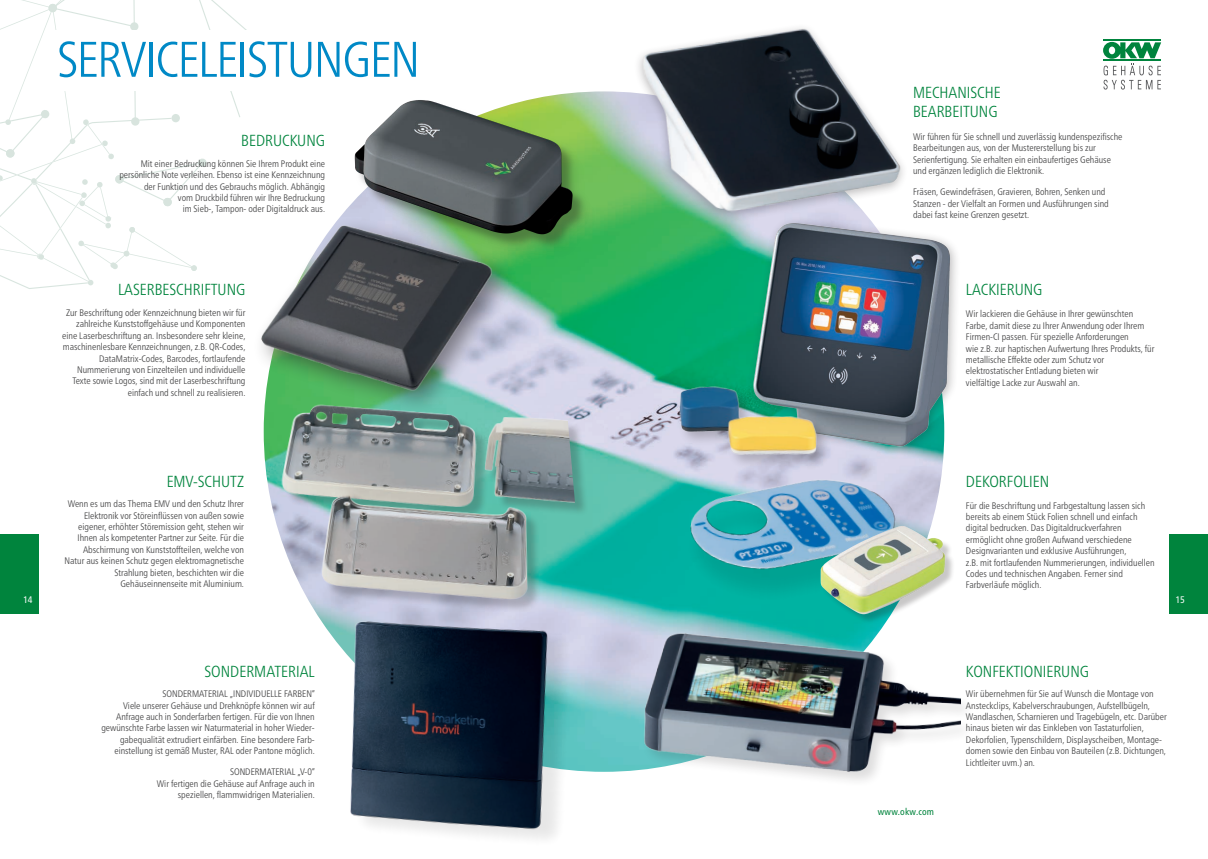
<style>
.page{position:relative;width:1208px;height:859px;background:#fff}
.page>*{position:absolute;margin:0;border:0;box-sizing:border-box;transform-origin:0 0}
.t1{font:300 condensed 50px "Frutiger Neue LTCYR";letter-spacing:-.025em;color:#0089c6}
.t2{font:300 condensed 16px/19.2px "Frutiger Neue LTCYR";color:#00843d}
.t3{font:300 condensed 9.5px/11.4px "Frutiger Neue LTCYR";color:#3e3e3f;text-align:right}
.t4{font:condensed 9.5px "Frutiger Neue LTCYR";letter-spacing:.02em;color:#00843d}
.t5{font:condensed 9.5px "Frutiger Neue LTCYR";color:#fff}
</style>
<div class="page">
<svg style="left:0;top:0;width:247px;height:289px"></svg>
<img style="left:264px;top:91px;width:680px;height:681px;border-radius:340px">
<img style="left:596px;top:28px;width:305px;height:237px">
<div style="left:0;top:534px;width:38px;height:80px;background:#00843d"></div>
<div style="left:1169px;top:534px;width:39px;height:80px;background:#00843d"></div>
<img style="left:350px;top:556px;width:248px;height:283px">
<img style="left:568px;top:586px;width:392px;height:239px">
<img style="left:657px;top:467px;width:266px;height:177px">
<img style="left:229px;top:210px;width:327px;height:150px">
<img style="left:261px;top:91px;width:335px;height:231px">
<img style="left:263px;top:360px;width:323px;height:298px">
<hr style="left:1103px;top:40px;width:58px;height:1px;background:#00843d">
<svg style="left:1103px;top:42px;width:58px;height:48px"></svg>
<img style="left:793px;top:512px;width:167px;height:114px">
<div style="left:746px;top:216px;width:214px;height:241px;background:#231f20;opacity:.3"></div>
<img style="left:624px;top:164px;width:329px;height:303px">
<div style="left:676px;top:384px;width:156px;height:87px;background:#231f20;opacity:.25"></div>
<img style="left:663px;top:376px;width:170px;height:92px">
<div style="left:52px;top:31px;width:248px;height:60px;background:#fff"></div>
<h1 class="t1" style="left:57px;top:30px;width:364px">SERVICELEISTUNGEN</h1>
<h2 class="t2" style="left:241px;top:131px;width:85px">BEDRUCKUNG</h2>
<p class="t3" style="left:119px;top:158px;width:207px">Mit einer Bedruckung können Sie Ihrem Produkt eine persönliche Note verleihen. Ebenso ist eine Kennzeichnung der Funktion und des Gebrauchs möglich. Abhängig<br>vom Druckbild führen wir Ihre Bedruckung<br>im Sieb-, Tampon- oder Digitaldruck aus.</p>
<h2 class="t2" style="left:118px;top:280px;width:129px">LASERBESCHRIFTUNG</h2>
<p class="t3" style="left:62px;top:307px;width:185px">Zur Beschriftung oder Kennzeichnung bieten wir für zahlreiche Kunststoffgehäuse und Komponenten eine Laserbeschriftung an. Insbesondere sehr kleine, maschinenlesbare Kennzeichnungen, z.B. QR-Codes, DataMatrix-Codes, Barcodes, fortlaufende Nummerierung von Einzelteilen und individuelle Texte sowie Logos, sind mit der Laserbeschriftung einfach und schnell zu realisieren.</p>
<h2 class="t2" style="left:167px;top:471px;width:79px">EMV-SCHUTZ</h2>
<p class="t3" style="left:65px;top:498px;width:181px">Wenn es um das Thema EMV und den Schutz Ihrer Elektronik vor Störeinflüssen von außen sowie eigener, erhöhter Störemission geht, stehen wir Ihnen als kompetenter Partner zur Seite. Für die Abschirmung von Kunststoffteilen, welche von Natur aus keinen Schutz gegen elektromagnetische Strahlung bieten, beschichten wir die Gehäuseinnenseite mit Aluminium.</p>
<h2 class="t2" style="left:913px;top:83px;width:89px">MECHANISCHE<br>BEARBEITUNG</h2>
<p class="t3" style="left:913px;top:131px;width:211px;text-align:left">Wir führen für Sie schnell und zuverlässig kundenspezifische Bearbeitungen aus, von der Mustererstellung bis zur Serienfertigung. Sie erhalten ein einbaufertiges Gehäuse und ergänzen lediglich die Elektronik.</p>
<p class="t3" style="left:913px;top:186px;width:197px;text-align:left">Fräsen, Gewindefräsen, Gravieren, Bohren, Senken und<br>Stanzen - der Vielfalt an Formen und Ausführungen sind dabei fast keine Grenzen gesetzt.</p>
<h2 class="t2" style="left:966px;top:280px;width:78px">LACKIERUNG</h2>
<p class="t3" style="left:966px;top:308px;width:190px;text-align:left">Wir lackieren die Gehäuse in Ihrer gewünschten Farbe, damit diese zu Ihrer Anwendung oder Ihrem Firmen-CI passen. Für spezielle Anforderungen<br>wie z.B. zur haptischen Aufwertung Ihres Produkts, für metallische Effekte oder zum Schutz vor elektrostatischer Entladung bieten wir<br>vielfältige Lacke zur Auswahl an.</p>
<h2 class="t2" style="left:966px;top:471px;width:85px">DEKORFOLIEN</h2>
<p class="t3" style="left:966px;top:500px;width:190px;text-align:left">Für die Beschriftung und Farbgestaltung lassen sich bereits ab einem Stück Folien schnell und einfach digital bedrucken. Das Digitaldruckverfahren ermöglicht ohne großen Aufwand verschiedene Designvarianten und exklusive Ausführungen,<br>z.B. mit fortlaufenden Nummerierungen, individuellen Codes und technischen Angaben. Ferner sind Farbverläufe möglich.</p>
<p class="t5" style="left:23px;top:594px;width:11px">14</p>
<p class="t5" style="left:1175px;top:594px;width:11px">15</p>
<h2 class="t2" style="left:204px;top:661px;width:112px">SONDERMATERIAL</h2>
<p class="t3" style="left:101px;top:688px;width:215px">SONDERMATERIAL „INDIVIDUELLE FARBEN“<br>Viele unserer Gehäuse und Drehknöpfe können wir auf Anfrage auch in Sonderfarben fertigen. Für die von Ihnen gewünschte Farbe lassen wir Naturmaterial in hoher Wieder&shy;gabequalität extrudiert einfärben. Eine besondere Farb&shy;einstellung ist gemäß Muster, RAL oder Pantone möglich.</p>
<p class="t3" style="left:157px;top:766px;width:160px">SONDERMATERIAL „V-0“<br>Wir fertigen die Gehäuse auf Anfrage auch in speziellen, flammwidrigen Materialien.</p>
<p class="t4" style="left:878px;top:806px;width:58px">www.okw.com</p>
<h2 class="t2" style="left:966px;top:661px;width:125px">KONFEKTIONIERUNG</h2>
<p class="t3" style="left:966px;top:688px;width:202px;text-align:left">Wir übernehmen für Sie auf Wunsch die Montage von Ansteckclips, Kabelverschraubungen, Aufstellbügeln, Wandlaschen, Scharnieren und Tragebügeln, etc. Darüber hinaus bieten wir das Einkleben von Tastaturfolien, Dekorfolien, Typenschildern, Displayscheiben, Montage&shy;domen sowie den Einbau von Bauteilen (z.B. Dichtungen, Lichtleiter uvm.) an.</p>
</div>
